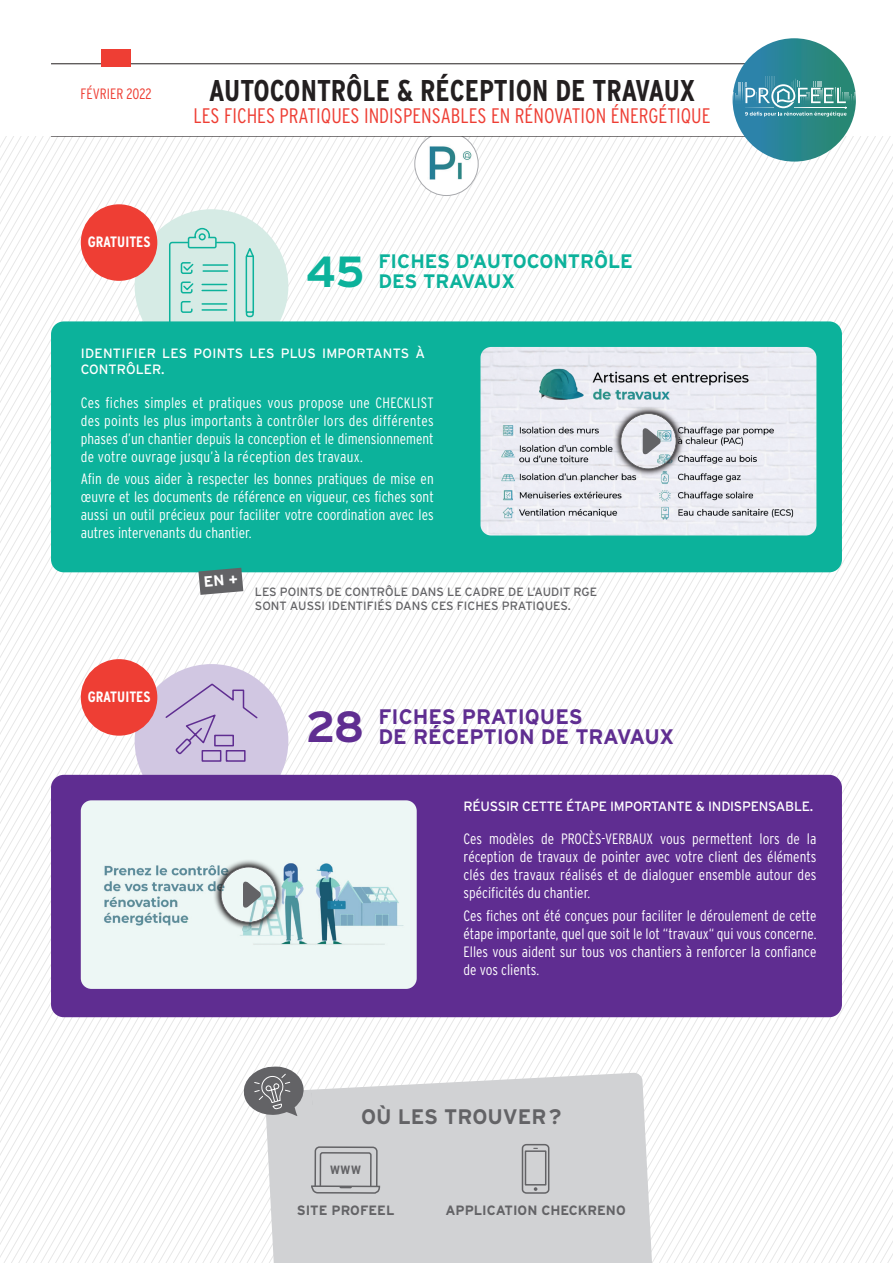
<style>
.page{position:relative;width:893px;height:1263px;background:#fff}
.page>*{position:absolute;margin:0;border:0;box-sizing:border-box;transform-origin:0 0}
.t1{font:700 43.5px "Interstate";color:#0cb29b}
.t2{font:700 30px "Interstate Condensed";color:#231f20}
.t3{font:300 21px "Interstate Condensed";color:#ee3e34}
.t4{font:700 21px/19.5px "Interstate";color:#5f2d91}
.t5{font:700 21px "Interstate";color:#636366}
.t6{font:700 19.5px "Interstate";color:#0cb29b}
.t7{font:300 15px/18px "Interstate Condensed";color:#fff;text-align:justify}
.t8{font:700 15px "Interstate Condensed";color:#fff}
.t9{font:300 15px "Interstate Condensed";color:#ee3e34}
.t10{font:13.5px/16.5px "Interstate";letter-spacing:.02em;color:#fff}
.t11{font:13.5px "Interstate";letter-spacing:-.02em;color:#fff}
.t12{font:700 13.5px "Interstate";color:#636366}
.t13{font:12px/13.5px "Interstate";color:#636366}
.t14{font:700 12px "Interstate";color:#636366}
.s1{font-size:43.5px}
</style>
<div class="page">
<svg style="left:729px;top:488px;width:164px;height:775px"></svg>
<svg style="left:740px;top:494px;width:153px;height:769px"></svg>
<svg style="left:746px;top:498px;width:147px;height:765px"></svg>
<svg style="left:751px;top:501px;width:142px;height:762px"></svg>
<svg style="left:757px;top:504px;width:136px;height:759px"></svg>
<svg style="left:762px;top:507px;width:131px;height:756px"></svg>
<svg style="left:768px;top:510px;width:125px;height:753px"></svg>
<svg style="left:773px;top:514px;width:120px;height:749px"></svg>
<svg style="left:779px;top:517px;width:114px;height:746px"></svg>
<svg style="left:784px;top:520px;width:109px;height:743px"></svg>
<svg style="left:790px;top:523px;width:103px;height:740px"></svg>
<svg style="left:795px;top:526px;width:98px;height:737px"></svg>
<svg style="left:801px;top:529px;width:92px;height:734px"></svg>
<svg style="left:806px;top:533px;width:87px;height:730px"></svg>
<svg style="left:812px;top:536px;width:81px;height:727px"></svg>
<svg style="left:818px;top:539px;width:75px;height:724px"></svg>
<svg style="left:823px;top:542px;width:70px;height:721px"></svg>
<svg style="left:829px;top:545px;width:64px;height:718px"></svg>
<svg style="left:834px;top:549px;width:59px;height:714px"></svg>
<img style="left:415px;top:132px;width:63px;height:64px;border-radius:32px">
<div style="left:415px;top:132px;width:63px;height:64px;border:1px solid #a8a9ad;border-radius:50%"></div>
<div style="left:135px;top:209px;width:153px;height:154px;background:#d6ebe5;border-radius:50%"></div>
<div style="left:169px;top:242px;width:66px;height:83px;border:2px solid #0cb29b;border-radius:3px"></div>
<svg style="left:180px;top:262px;width:14px;height:51px"></svg>
<hr style="left:203px;top:264px;width:25px;height:2px;background:#0cb29b">
<hr style="left:203px;top:270px;width:25px;height:2px;background:#0cb29b">
<svg style="left:202px;top:284px;width:25px;height:7px"></svg>
<hr style="left:202px;top:303px;width:25px;height:2px;background:#0cb29b">
<hr style="left:202px;top:309px;width:25px;height:2px;background:#0cb29b">
<svg style="left:187px;top:227px;width:30px;height:22px"></svg>
<svg style="left:245px;top:248px;width:9px;height:70px"></svg>
<div style="left:81px;top:204px;width:76px;height:77px;background:#ee3e34;border-radius:50%"></div>
<div style="left:135px;top:664px;width:153px;height:154px;background:#d1c7e2;border-radius:50%"></div>
<div style="left:51px;top:321px;width:791px;height:251px;background:#0cb29b;border-radius:13px"></div>
<div style="left:51px;top:775px;width:791px;height:242px;background:#5f2d91;border-radius:13px"></div>
<hr style="left:51px;top:63px;width:791px;height:1px;background:#231f20">
<div style="left:101px;top:49px;width:30px;height:30px;background:#ee3e34"></div>
<hr style="left:51px;top:136px;width:791px;height:1px;background:#231f20">
<svg style="left:165px;top:683px;width:93px;height:79px"></svg>
<div style="left:0;top:68px;width:893px;height:68px;background:#fff"></div>
<img style="left:81px;top:800px;width:336px;height:189px">
<svg style="left:213px;top:859px;width:71px;height:71px"></svg>
<svg style="left:221px;top:867px;width:55px;height:55px;fill:#edf7f5"></svg>
<div style="left:221px;top:867px;width:56px;height:55px;border:1px solid #636366;border-radius:50%"></div>
<svg style="left:243px;top:881px;width:18px;height:27px"></svg>
<img style="left:480px;top:347px;width:336px;height:188px">
<svg style="left:613px;top:406px;width:71px;height:71px"></svg>
<svg style="left:621px;top:414px;width:55px;height:55px;fill:#ecedf4"></svg>
<div style="left:621px;top:413px;width:55px;height:56px;border:1px solid #636366;border-radius:50%"></div>
<svg style="left:642px;top:428px;width:19px;height:26px"></svg>
<div style="left:733px;top:38px;width:123px;height:124px;background:linear-gradient(to right,#2b82b2,#308e72);border-radius:62px"></div>
<svg style="left:732px;top:77px;width:124px;height:40px"></svg>
<div style="left:81px;top:659px;width:76px;height:77px;background:#ee3e34;border-radius:50%"></div>
<svg style="left:265px;top:1072px;width:390px;height:191px;fill:#d1d2d4"></svg>
<svg style="left:243px;top:1065px;width:61px;height:51px"></svg>
<svg style="left:314px;top:572px;width:64px;height:579px"></svg>
<svg style="left:310px;top:1151px;width:71px;height:43px"></svg>
<div style="left:522px;top:1144px;width:27px;height:50px;border:2px solid #636366;border-radius:4px"></div>
<div style="left:525px;top:1150px;width:21px;height:35px;border:2px solid #636366"></div>
<svg style="left:534px;top:1187px;width:3px;height:4px"></svg>
<svg style="left:198px;top:568px;width:45px;height:27px"></svg>
<p class="t9" style="left:80px;top:85px;width:73px">FÉVRIER 2022</p>
<h2 class="t2" style="left:209px;top:74px;width:488px">AUTOCONTRÔLE &amp; RÉCEPTION DE TRAVAUX</h2>
<h3 class="t3" style="left:193px;top:104px;width:519px">LES FICHES PRATIQUES INDISPENSABLES EN RÉNOVATION ÉNERGÉTIQUE</h3>
<p class="t8" style="left:88px;top:234px;width:64px">GRATUITES</p>
<h1 class="t1" style="left:306px;top:247px;width:60px">45</h1>
<h3 class="t6" style="left:378px;top:251px;width:256px">FICHES D’AUTOCONTRÔLE</h3>
<h3 class="t6" style="left:378px;top:270px;width:138px">DES TRAVAUX</h3>
<p class="t10" style="left:81px;top:345px;width:346px">IDENTIFIER LES POINTS LES PLUS IMPORTANTS À<br>CONTRÔLER.</p>
<p class="t7" style="left:81px;top:393px;width:354px">Ces fiches simples et pratiques vous propose une CHECKLIST des points les plus importants à contrôler lors des différentes phases d’un chantier depuis la conception et le dimensionnement de votre ouvrage jusqu’à la réception des travaux.</p>
<p class="t7" style="left:81px;top:469px;width:354px">Afin de vous aider à respecter les bonnes pratiques de mise en œuvre et les documents de référence en vigueur, ces fiches sont aussi un outil précieux pour faciliter votre coordination avec les autres intervenants du chantier.</p>
<p class="t8" style="left:88px;top:688px;width:64px">GRATUITES</p>
<p class="t13" style="left:255px;top:585px;width:344px">LES POINTS DE CONTRÔLE DANS LE CADRE DE L’AUDIT RGE<br>SONT AUSSI IDENTIFIÉS DANS CES FICHES PRATIQUES.</p>
<h3 class="t4" style="left:306px;top:707px;width:370px;text-indent:73px">FICHES PRATIQUES<br><span class="s1">28</span> DE RÉCEPTION DE TRAVAUX</h3>
<p class="t11" style="left:463px;top:799px;width:351px">RÉUSSIR CETTE ÉTAPE IMPORTANTE &amp; INDISPENSABLE.</p>
<p class="t7" style="left:463px;top:830px;width:354px">Ces modèles de PROCÈS-VERBAUX vous permettent lors de la réception de travaux de pointer avec votre client des éléments clés des travaux réalisés et de dialoguer ensemble autour des spécificités du chantier.</p>
<p class="t7" style="left:463px;top:906px;width:354px">Ces fiches ont été conçues pour faciliter le déroulement de cette étape importante, quel que soit le lot “travaux“ qui vous concerne.<br>Elles vous aident sur tous vos chantiers à renforcer la confiance de vos clients.</p>
<h3 class="t5" style="left:361px;top:1105px;width:202px">OÙ LES TROUVER?</h3>
<p class="t14" style="left:330px;top:1163px;width:33px">WWW</p>
<p class="t12" style="left:297px;top:1202px;width:99px">SITE PROFEEL</p>
<p class="t12" style="left:445px;top:1202px;width:182px">APPLICATION CHECKRENO</p>
</div>
